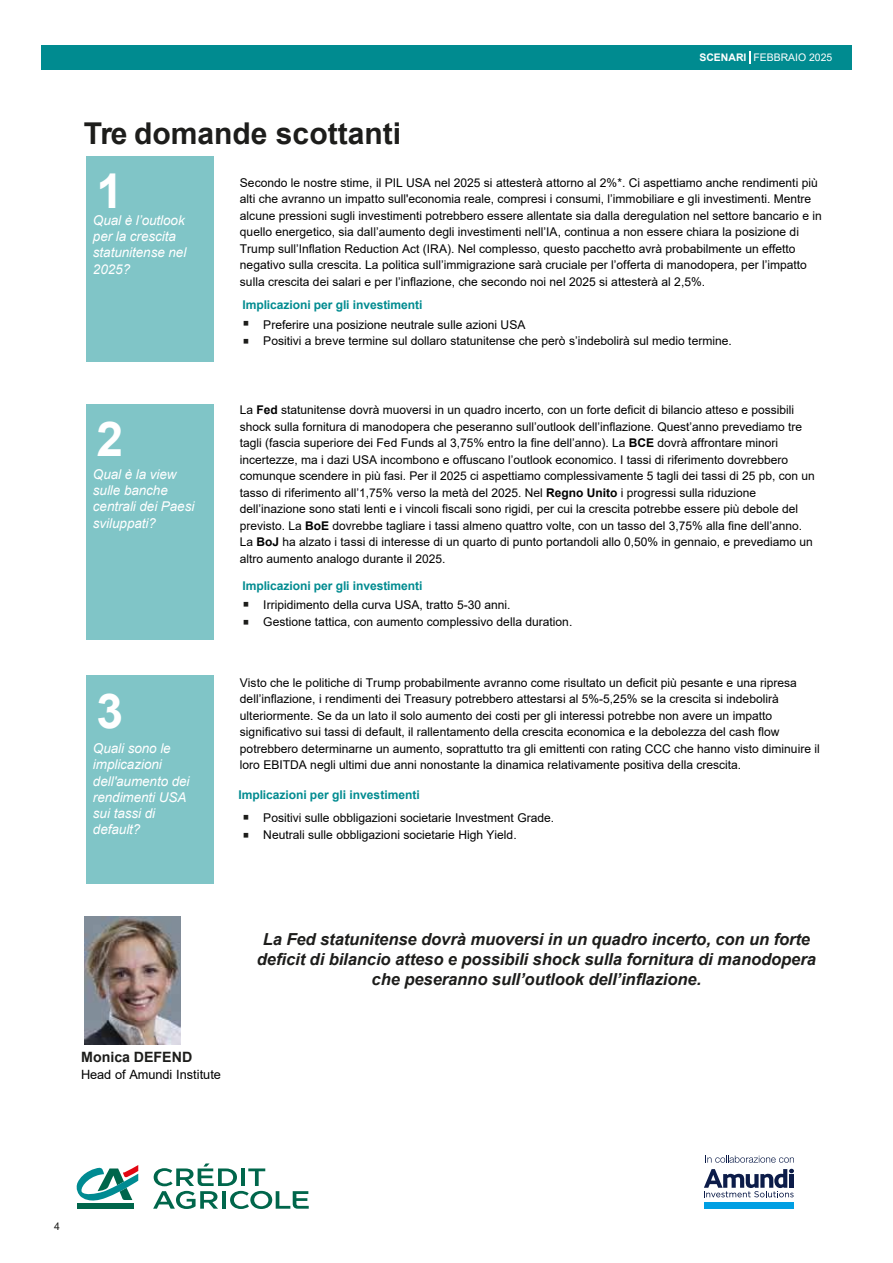
<style>
.page{position:relative;width:893px;height:1263px;background:#fff}
.page>*{position:absolute;margin:0;border:0;box-sizing:border-box;transform-origin:0 0}
.t1{font:700 48px "Arial";color:#fff}
.t2{font:700 30px "Arial";color:#1d1d1b}
.t3{font:italic 700 16.5px/19.8px "Arial";letter-spacing:-.005em;color:#1d1d1b;text-align:center}
.t4{font:700 14.25px "Arial";color:#1d1d1b}
.t5{font:italic 13.5px/16.2px "Arial";letter-spacing:-.005em;color:#fff}
.t6{font:12.75px "Arial";letter-spacing:-.005em;color:#000}
.t7{font:12px/16.5px "Arial";color:#000}
.t8{font:700 12px "Arial";letter-spacing:-.005em;color:#008b90}
.t9{font:10.5px "Arial";color:#fff}
.t10{font:10.5px "Arial";color:#1d1d1b}
.s1{font-weight:700}
</style>
<div class="page">
<div style="left:77px;top:1203px;width:57px;height:6px;background:#00664b"></div>
<svg style="left:76px;top:1165px;width:62px;height:36px"></svg>
<svg style="left:153px;top:1163px;width:156px;height:46px"></svg>
<img style="left:84px;top:916px;width:96px;height:128px">
<div style="left:86px;top:156px;width:127px;height:206px;background:#80c5c7"></div>
<div style="left:86px;top:404px;width:127px;height:235px;background:#80c5c7"></div>
<div style="left:86px;top:675px;width:127px;height:208px;background:#80c5c7"></div>
<div style="left:41px;top:46px;width:811px;height:24px;background:#008b90"></div>
<svg style="left:749px;top:51px;width:2px;height:13px"></svg>
<svg style="left:704px;top:1169px;width:90px;height:28px"></svg>
<div style="left:704px;top:1202px;width:90px;height:7px;background:#009fe3"></div>
<svg style="left:705px;top:1155px;width:89px;height:8px"></svg>
<p class="t9" style="left:699px;top:50px;width:134px"><span class="s1">SCENARI</span> FEBBRAIO 2025</p>
<h2 class="t2" style="left:84px;top:112px;width:319px">Tre domande scottanti</h2>
<h1 class="t1" style="left:97px;top:158px;width:28px">1</h1>
<p class="t7" style="left:240px;top:174px;width:583px">Secondo le nostre stime, il PIL USA nel 2025 si attesterà attorno al 2%*. Ci aspettiamo anche rendimenti più alti che avranno un impatto sull'economia reale, compresi i consumi, l’immobiliare e gli investimenti. Mentre alcune pressioni sugli investimenti potrebbero essere allentate sia dalla deregulation nel settore bancario e in quello energetico, sia dall’aumento degli investimenti nell’IA, continua a non essere chiara la posizione di Trump sull’Inflation Reduction Act (IRA). Nel complesso, questo pacchetto avrà probabilmente un effetto negativo sulla crescita. La politica sull’immigrazione sarà cruciale per l’offerta di manodopera, per l’impatto sulla crescita dei salari e per l’inflazione, che secondo noi nel 2025 si attesterà al 2,5%.</p>
<p class="t5" style="left:93px;top:212px;width:95px">Qual è l’outlook per la crescita statunitense nel<br>2025?</p>
<p class="t8" style="left:242px;top:296px;width:181px">Implicazioni per gli investimenti</p>
<h1 class="t1" style="left:97px;top:405px;width:28px">2</h1>
<p class="t5" style="left:93px;top:466px;width:103px">Qual è la view sulle banche centrali dei Paesi sviluppati?</p>
<h1 class="t1" style="left:97px;top:677px;width:28px">3</h1>
<p class="t5" style="left:93px;top:741px;width:98px">Quali sono le implicazioni dell'aumento dei rendimenti USA sui tassi di default?</p>
<p class="t7" style="left:263px;top:316px;width:470px">Preferire una posizione neutrale sulle azioni USA<br>Positivi a breve termine sul dollaro statunitense che però s’indebolirà sul medio termine.</p>
<p class="t7" style="left:240px;top:402px;width:576px">La <span class="s1">Fed</span> statunitense dovrà muoversi in un quadro incerto, con un forte deficit di bilancio atteso e possibili shock sulla fornitura di manodopera che peseranno sull’outlook dell’inflazione. Quest’anno prevediamo tre tagli (fascia superiore dei Fed Funds al 3,75% entro la fine dell’anno). La <span class="s1">BCE</span> dovrà affrontare minori incertezze, ma i dazi USA incombono e offuscano l’outlook economico. I tassi di riferimento dovrebbero comunque scendere in più fasi. Per il 2025 ci aspettiamo complessivamente 5 tagli dei tassi di 25 pb, con un tasso di riferimento all’1,75% verso la metà del 2025. Nel <span class="s1">Regno Unito</span> i progressi sulla riduzione dell’inazione sono stati lenti e i vincoli fiscali sono rigidi, per cui la crescita potrebbe essere più debole del previsto. La <span class="s1">BoE</span> dovrebbe tagliare i tassi almeno quattro volte, con un tasso del 3,75% alla fine dell’anno.<br>La <span class="s1">BoJ</span> ha alzato i tassi di interesse di un quarto di punto portandoli allo 0,50% in gennaio, e prevediamo un altro aumento analogo durante il 2025.</p>
<p class="t8" style="left:242px;top:577px;width:181px">Implicazioni per gli investimenti</p>
<p class="t7" style="left:263px;top:597px;width:311px">Irripidimento della curva USA, tratto 5-30 anni.<br>Gestione tattica, con aumento complessivo della duration.</p>
<p class="t7" style="left:240px;top:674px;width:581px">Visto che le politiche di Trump probabilmente avranno come risultato un deficit più pesante e una ripresa dell’inflazione, i rendimenti dei Treasury potrebbero attestarsi al 5%-5,25% se la crescita si indebolirà ulteriormente. Se da un lato il solo aumento dei costi per gli interessi potrebbe non avere un impatto significativo sui tassi di default, il rallentamento della crescita economica e la debolezza del cash flow potrebbero determinarne un aumento, soprattutto tra gli emittenti con rating CCC che hanno visto diminuire il loro EBITDA negli ultimi due anni nonostante la dinamica relativamente positiva della crescita.</p>
<p class="t8" style="left:238px;top:787px;width:183px">Implicazioni per gli investimenti</p>
<p class="t7" style="left:263px;top:810px;width:292px">Positivi sulle obbligazioni societarie Investment Grade.<br>Neutrali sulle obbligazioni societarie High Yield.</p>
<p class="t4" style="left:81px;top:1047px;width:113px">Monica DEFEND</p>
<p class="t6" style="left:81px;top:1066px;width:141px">Head of Amundi Institute</p>
<h3 class="t3" style="left:257px;top:930px;width:560px">La Fed statunitense dovrà muoversi in un quadro incerto, con un forte deficit di bilancio atteso e possibili shock sulla fornitura di manodopera che peseranno sull’outlook dell’inflazione.</h3>
<p class="t10" style="left:54px;top:1219px;width:7px">4</p>
</div>
